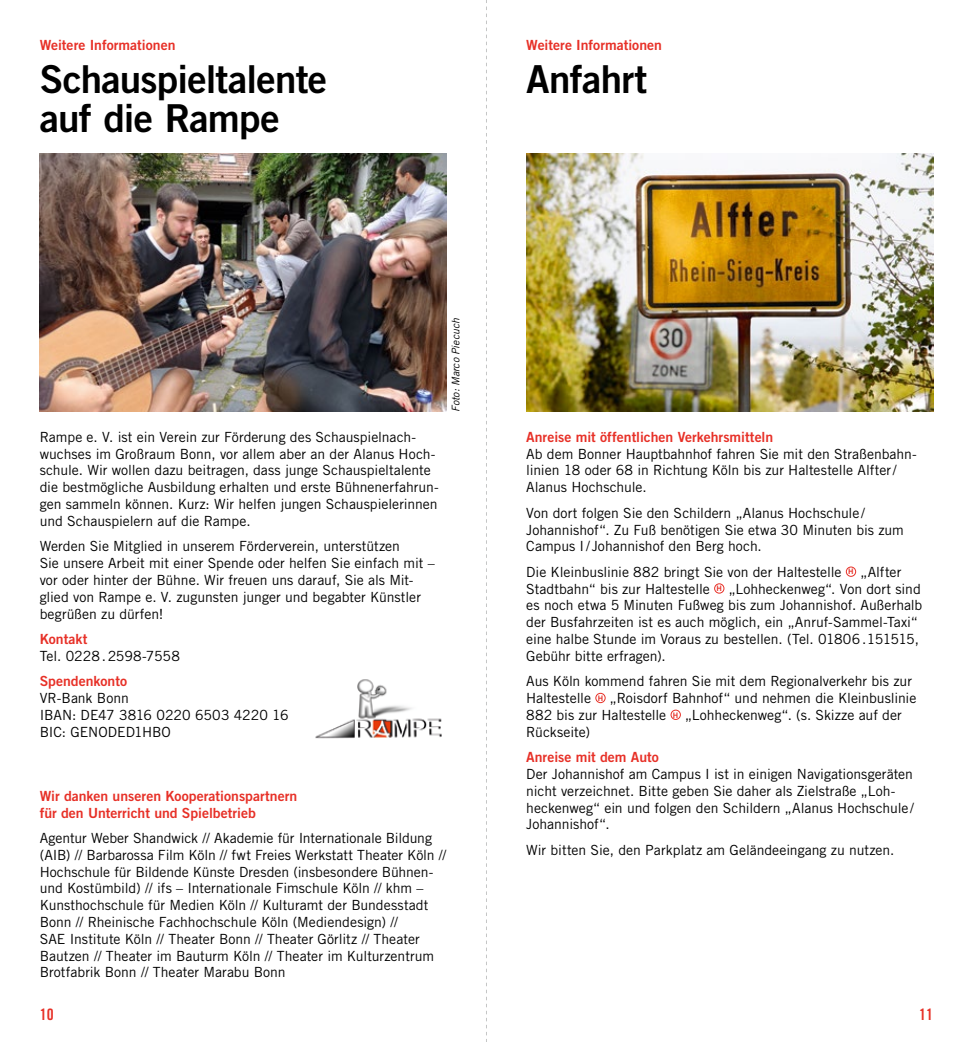
<style>
.page{position:relative;width:973px;height:1042px;background:#fff}
.page>*{position:absolute;margin:0;border:0;box-sizing:border-box;transform-origin:0 0}
.t1{font:38.5px/38.5px "Trade Gothic LT Std Bd 2";letter-spacing:-.02em;color:#000}
.t2{font:15.75px "Trade Gothic LT Std Bd Cn 20";color:#e73027}
.t3{font:14px/16.8px "Trade Gothic LT Std";letter-spacing:-.005em;color:#000}
.t4{font:14px/16.8px "Trade Gothic LT Std Bd 2";color:#e73027}
.t5{font:italic 10.5px "Trade Gothic LT Std";color:#000}
</style>
<div class="page">
<img style="left:40px;top:154px;width:406px;height:258px">
<img style="left:315px;top:679px;width:127px;height:60px">
<div style="left:845px;top:566px;width:10px;height:11px;border:1px solid #e73027;border-radius:50%"></div>
<div style="left:714px;top:583px;width:10px;height:10px;border:1px solid #e73027;border-radius:50%"></div>
<div style="left:595px;top:693px;width:10px;height:10px;border:1px solid #e73027;border-radius:50%"></div>
<div style="left:670px;top:710px;width:10px;height:10px;border:1px solid #e73027;border-radius:50%"></div>
<img style="left:526px;top:154px;width:407px;height:258px">
<svg style="left:486px;top:0;width:1px;height:1042px"></svg>
<p class="t4" style="left:40px;top:36px;width:137px">Weitere Informationen</p>
<h1 class="t1" style="left:40px;top:60px;width:289px">Schauspieltalente auf die Rampe</h1>
<p class="t4" style="left:526px;top:36px;width:137px">Weitere Informationen</p>
<h1 class="t1" style="left:526px;top:60px;width:123px">Anfahrt</h1>
<p class="t5" style="left:449px;top:412px;width:95px;rotate:-90deg">Foto: Marco Piecuch</p>
<p class="t3" style="left:40px;top:428px;width:400px">Rampe e. V. ist ein Verein zur Förderung des Schauspielnach&shy;wuchses im Großraum Bonn, vor allem aber an der Alanus Hoch&shy;schule. Wir wollen dazu beitragen, dass junge Schauspieltalente die bestmögliche Ausbildung erhalten und erste Bühnenerfahrun&shy;gen sammeln können. Kurz: Wir helfen jungen Schauspielerinnen und Schauspielern auf die Rampe.</p>
<p class="t3" style="left:40px;top:538px;width:396px">Werden Sie Mitglied in unserem Förderverein, unterstützen<br>Sie unsere Arbeit mit einer Spende oder helfen Sie einfach mit – vor oder hinter der Bühne. Wir freuen uns darauf, Sie als Mit&shy;glied von Rampe e. V. zugunsten junger und begabter Künstler begrüßen zu dürfen!</p>
<p class="t4" style="left:40px;top:630px;width:49px">Kontakt</p>
<p class="t3" style="left:40px;top:647px;width:142px">Tel. 0228.2598-7558</p>
<p class="t4" style="left:40px;top:672px;width:89px">Spendenkonto</p>
<p class="t3" style="left:40px;top:689px;width:250px">VR-Bank Bonn<br>IBAN: DE47 3816 0220 6503 4220 16<br>BIC: GENODED1HBO</p>
<p class="t4" style="left:526px;top:428px;width:248px">Anreise mit öffentlichen Verkehrsmitteln</p>
<p class="t3" style="left:526px;top:445px;width:391px">Ab dem Bonner Hauptbahnhof fahren Sie mit den Straßenbahn&shy;linien 18 oder 68 in Richtung Köln bis zur Haltestelle Alfter/<br>Alanus Hochschule.</p>
<p class="t3" style="left:526px;top:504px;width:379px">Von dort folgen Sie den Schildern „Alanus Hochschule /<br>Johannishof“. Zu Fuß benötigen Sie etwa 30 Minuten bis zum<br>Campus I/ Johannishof den Berg hoch.</p>
<p class="t3" style="left:526px;top:563px;width:397px">Die Kleinbuslinie 882 bringt Sie von der Haltestelle <sup>H</sup> „Alfter Stadtbahn“ bis zur Haltestelle <sup>H</sup> „Lohheckenweg“. Von dort sind es noch etwa 5 Minuten Fußweg bis zum Johannishof. Außerhalb der Busfahrzeiten ist es auch möglich, ein „Anruf-Sammel-Taxi“ eine halbe Stunde im Voraus zu bestellen. (Tel. 01806.151515, Gebühr bitte erfragen).</p>
<p class="t3" style="left:526px;top:673px;width:391px">Aus Köln kommend fahren Sie mit dem Regionalverkehr bis zur Haltestelle <sup>H</sup> „Roisdorf Bahnhof“ und nehmen die Kleinbuslinie 882 bis zur Haltestelle <sup>H</sup> „Lohheckenweg“. (s. Skizze auf der Rückseite)</p>
<p class="t4" style="left:526px;top:748px;width:134px">Anreise mit dem Auto</p>
<p class="t3" style="left:526px;top:765px;width:389px">Der Johannishof am Campus I ist in einigen Navigationsgeräten nicht verzeichnet. Bitte geben Sie daher als Zielstraße „Loh&shy;heckenweg“ ein und folgen den Schildern „Alanus Hochschule / Johannishof“.</p>
<p class="t3" style="left:526px;top:841px;width:370px">Wir bitten Sie, den Parkplatz am Geländeeingang zu nutzen.</p>
<p class="t4" style="left:40px;top:787px;width:259px">Wir danken unseren Kooperationspartnern für den Unterricht und Spielbetrieb</p>
<p class="t3" style="left:40px;top:829px;width:408px">Agentur Weber Shandwick // Akademie für Internationale Bildung (AIB) // Barbarossa Film Köln // fwt Freies Werkstatt Theater Köln // Hochschule für Bildende Künste Dresden (insbesondere Bühnen&shy;und Kostümbild) // ifs – Internationale Fimschule Köln // khm – Kunsthochschule für Medien Köln // Kulturamt der Bundesstadt Bonn // Rheinische Fachhochschule Köln (Mediendesign) //<br>SAE Institute Köln // Theater Bonn // Theater Görlitz // Theater Bautzen // Theater im Bauturm Köln // Theater im Kulturzentrum Brotfabrik Bonn // Theater Marabu Bonn</p>
<p class="t2" style="left:40px;top:1005px;width:15px">10</p>
<p class="t2" style="left:919px;top:1005px;width:15px">11</p>
</div>
